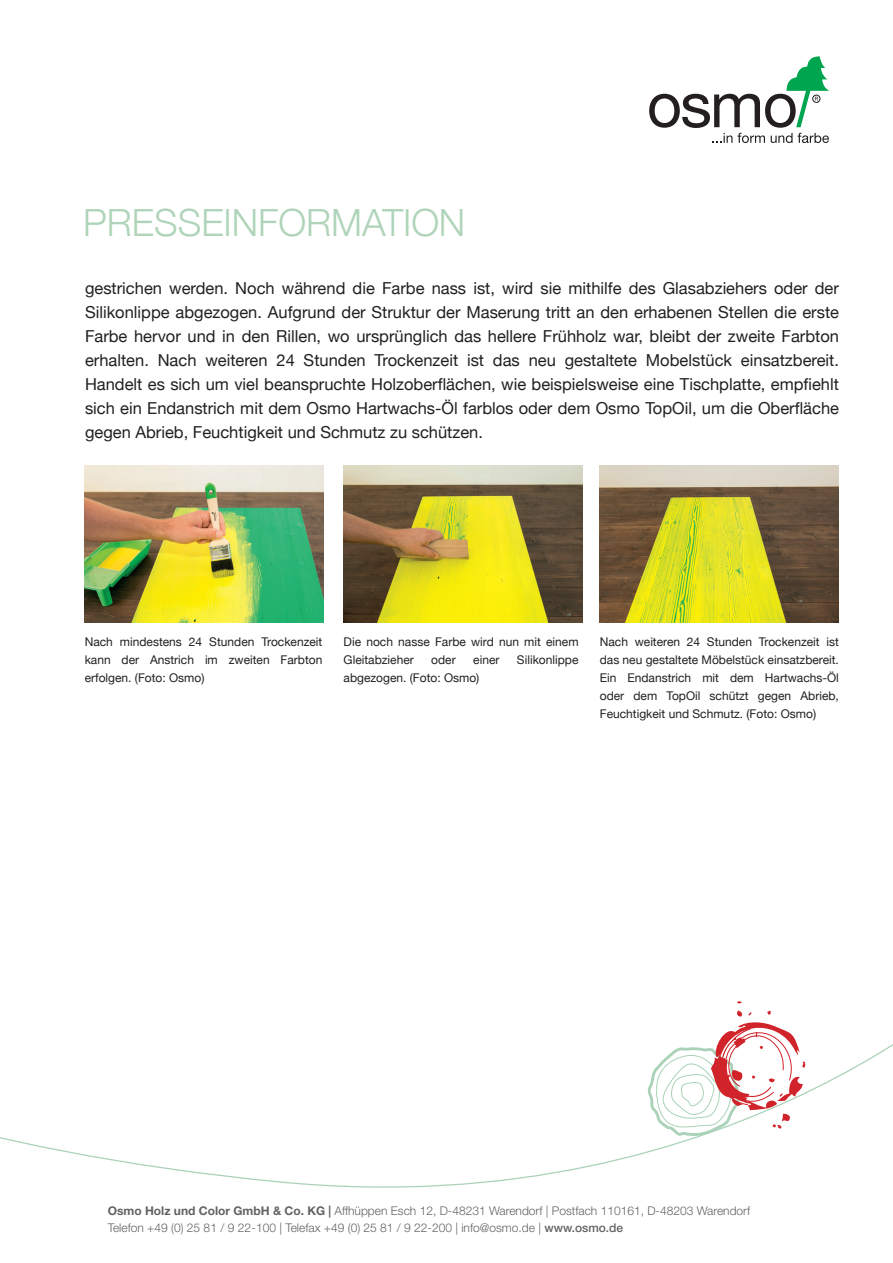
<style>
.page{position:relative;width:893px;height:1263px;background:#fff}
.page>*{position:absolute;margin:0;border:0;box-sizing:border-box;transform-origin:0 0}
.t1{font:300 37.5px "Helvetica Neue";color:#afd4b9}
.t2{font:300 37.5px "Helvetica Neue";letter-spacing:.05em;color:#aad2b8}
.t3{font:16.5px/24px "Helvetica Neue";color:#231f20;text-align:justify}
.t4{font:12px/18px "Helvetica Neue";color:#231f20;text-align:justify}
.t5{font:300 12px/16.5px "Helvetica Neue";color:#636366}
.s1{font-weight:700}
.s2{font-weight:500}
</style>
<div class="page">
<svg style="left:649px;top:56px;width:180px;height:87px"></svg>
<svg style="left:0;top:1044px;width:893px;height:144px"></svg>
<svg style="left:737px;top:1001px;width:5px;height:3px"></svg>
<svg style="left:646px;top:1010px;width:160px;height:128px"></svg>
<img style="left:85px;top:465px;width:239px;height:157px">
<img style="left:344px;top:465px;width:239px;height:157px">
<img style="left:600px;top:465px;width:239px;height:157px">
<h1 class="t2" style="left:108px;top:198px;width:415px">Presseinformation</h1>
<h1 class="t1" style="left:83px;top:192px;width:383px">PRESSEINFORMATION</h1>
<p class="t3" style="left:85px;top:277px;width:755px">gestrichen werden. Noch während die Farbe nass ist, wird sie mithilfe des Glasabziehers oder der Silikonlippe abgezogen. Aufgrund der Struktur der Maserung tritt an den erhabenen Stellen die erste Farbe hervor und in den Rillen, wo ursprünglich das hellere Frühholz war, bleibt der zweite Farbton erhalten. Nach weiteren 24 Stunden Trockenzeit ist das neu gestaltete Mobelstück einsatzbereit.<br>Handelt es sich um viel beanspruchte Holzoberflächen, wie beispielsweise eine Tischplatte, empfiehlt sich ein Endanstrich mit dem Osmo Hartwachs-Öl farblos oder dem Osmo TopOil, um die Oberfläche gegen Abrieb, Feuchtigkeit und Schmutz zu schützen.</p>
<p class="t4" style="left:85px;top:634px;width:239px">Nach mindestens 24 Stunden Trockenzeit kann der Anstrich im zweiten Farbton erfolgen. (Foto: Osmo)</p>
<p class="t4" style="left:344px;top:634px;width:236px">Die noch nasse Farbe wird nun mit einem<br>Gleitabzieher</p>
<p class="t4" style="left:431px;top:652px;width:26px">oder</p>
<p class="t4" style="left:473px;top:652px;width:28px">einer</p>
<p class="t4" style="left:517px;top:652px;width:63px">Silikonlippe</p>
<p class="t4" style="left:344px;top:670px;width:137px">abgezogen. (Foto: Osmo)</p>
<p class="t4" style="left:600px;top:634px;width:241px">Nach weiteren 24 Stunden Trockenzeit ist das neu gestaltete Möbelstück einsatzbereit.<br>Ein Endanstrich mit dem Hartwachs-Öl oder dem TopOil schützt gegen Abrieb, Feuchtigkeit und Schmutz. (Foto: Osmo)</p>
<p class="t5" style="left:108px;top:1202px;width:644px"><span class="s1">Osmo Holz und Color GmbH &amp; Co. KG |</span> affhüppen esch 12, D-48231 Warendorf | Postfach 110161, D-48203 Warendorf telefon +49 (0) 25 81 / 9 22-100 | telefax +49 (0) 25 81 / 9 22-200 | info@osmo.de | <span class="s2">www.osmo.de</span></p>
</div>
